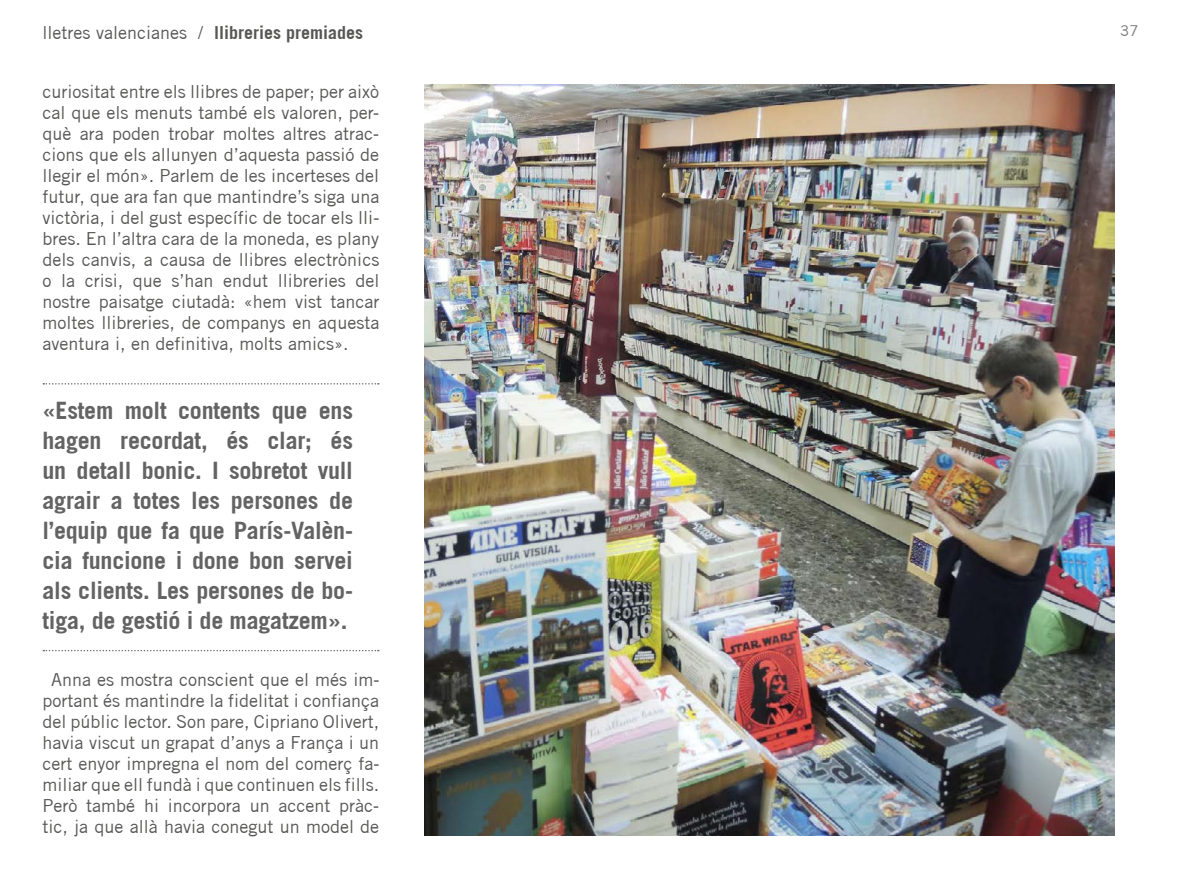
<style>
.page{position:relative;width:1191px;height:893px;background:#fff}
.page>*{position:absolute;margin:0;border:0;box-sizing:border-box;transform-origin:0 0}
.t1{font:700 24px/30px "Trade Gothic";letter-spacing:-.01em;color:#646363;text-align:justify}
.t2{font:18px/21px "Trade Gothic";color:#575756;text-align:justify}
.t3{font:15px "Trade Gothic";color:#7c7b7b}
.s1{font-weight:700}
</style>
<div class="page">
<img style="left:425px;top:85px;width:689px;height:751px">
<svg style="left:43px;top:383px;width:336px;height:2px"></svg>
<svg style="left:43px;top:650px;width:336px;height:1px"></svg>
<p class="t2" style="left:43px;top:21px;width:322px">lletres valencianes / <span class="s1">llibreries premiades</span></p>
<p class="t3" style="left:1120px;top:22px;width:20px">37</p>
<p class="t2" style="left:43px;top:81px;width:338px">curiositat entre els llibres de paper; per això cal que els menuts també els valoren, per&shy;què ara poden trobar moltes altres atrac&shy;cions que els allunyen d’aquesta passió de llegir el món». Parlem de les incerteses del futur, que ara fan que mantindre’s siga una victòria, i del gust específic de tocar els lli&shy;bres. En l’altra cara de la moneda, es plany dels canvis, a causa de llibres electrònics o la crisi, que s’han endut llibreries del nostre paisatge ciutadà: «hem vist tancar moltes llibreries, de companys en aquesta aventura i, en definitiva, molts amics».</p>
<p class="t1" style="left:43px;top:395px;width:312px">«Estem molt contents que ens hagen recordat, és clar; és un detall bonic. I sobretot vull agrair a totes les persones de l’equip que fa que París-Valèn&shy;cia funcione i done bon servei als clients. Les persones de bo&shy;tiga, de gestió i de magatzem».</p>
<p class="t2" style="left:43px;top:669px;width:338px;text-align:center">Anna es mostra conscient que el més im&shy;portant és mantindre la fidelitat i confiança del públic lector. Son pare, Cipriano Olivert, havia viscut un grapat d’anys a França i un cert enyor impregna el nom del comerç fa&shy;miliar que ell fundà i que continuen els fills.<br>Però també hi incorpora un accent pràc&shy;tic, ja que allà havia conegut un model de</p>
</div>
